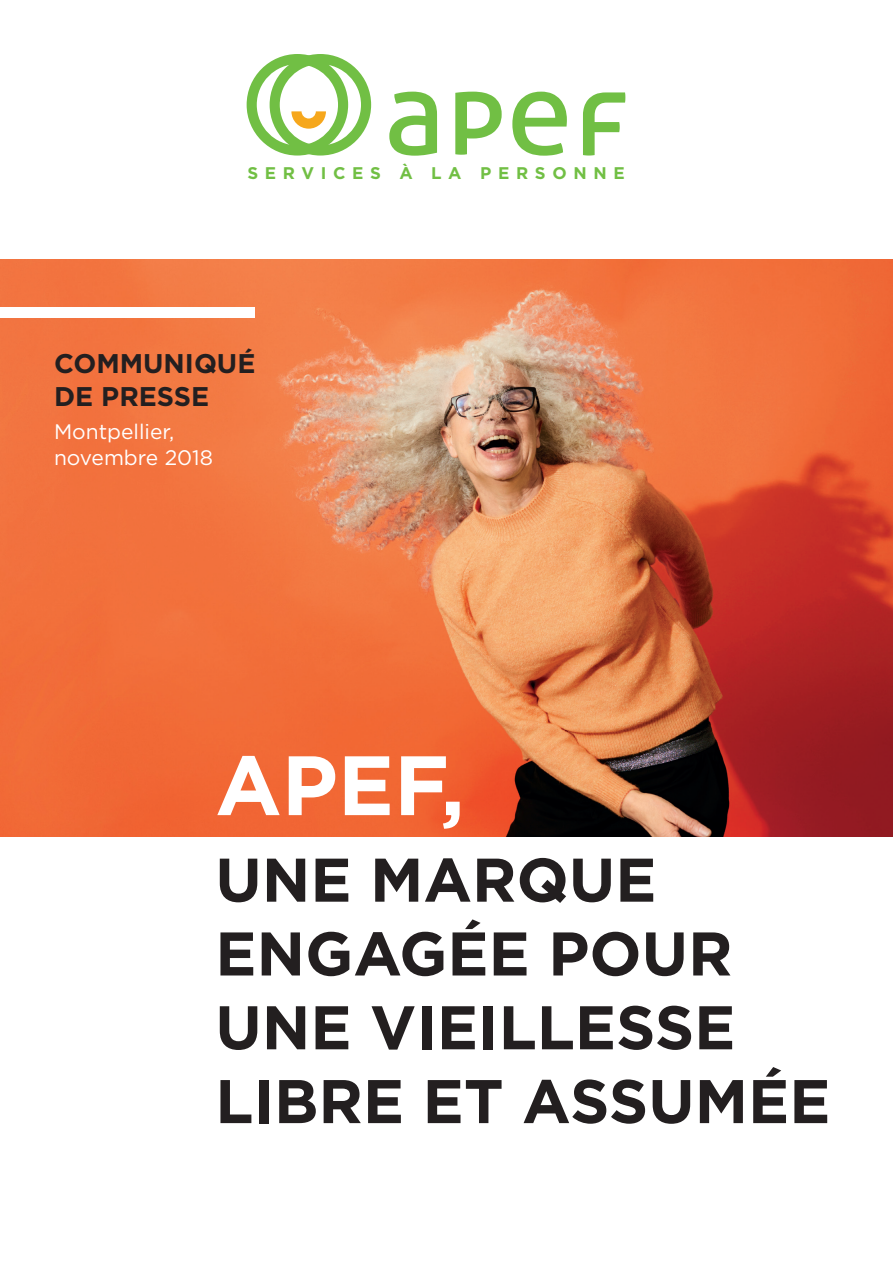
<style>
.page{position:relative;width:893px;height:1263px;background:#fff}
.page>*{position:absolute;margin:0;border:0;box-sizing:border-box;transform-origin:0 0}
.t1{font:700 84px "Gotham";color:#fff}
.t2{font:700 61.5px/73.8px "Gotham";color:#231f20}
.t3{font:700 27px/32.4px "Gotham";color:#231f20}
.t4{font:21px/25.2px "Gotham";color:#fff}
.t5{font:700 16.95px "Gotham";letter-spacing:.395em;color:#71bf44}
</style>
<div class="page">
<svg style="left:389px;top:92px;width:48px;height:64px"></svg>
<svg style="left:455px;top:92px;width:47px;height:63px"></svg>
<svg style="left:512px;top:92px;width:55px;height:64px"></svg>
<svg style="left:583px;top:92px;width:42px;height:64px"></svg>
<svg style="left:247px;top:54px;width:124px;height:102px"></svg>
<img style="left:0;top:259px;width:893px;height:577px">
<div style="left:0;top:307px;width:254px;height:11px;background:#fff"></div>
<p class="t5" style="left:247px;top:162px;width:379px">SERVICES À LA PERSONNE</p>
<p class="t3" style="left:54px;top:347px;width:203px">COMMUNIQUÉ<br>DE PRESSE</p>
<p class="t4" style="left:54px;top:419px;width:160px">Montpellier, novembre 2018</p>
<h1 class="t1" style="left:215px;top:730px;width:251px">APEF,</h1>
<p class="t2" style="left:215px;top:843px;width:617px">UNE MARQUE<br>ENGAGÉE POUR<br>UNE VIEILLESSE<br>LIBRE ET ASSUMÉE</p>
</div>
